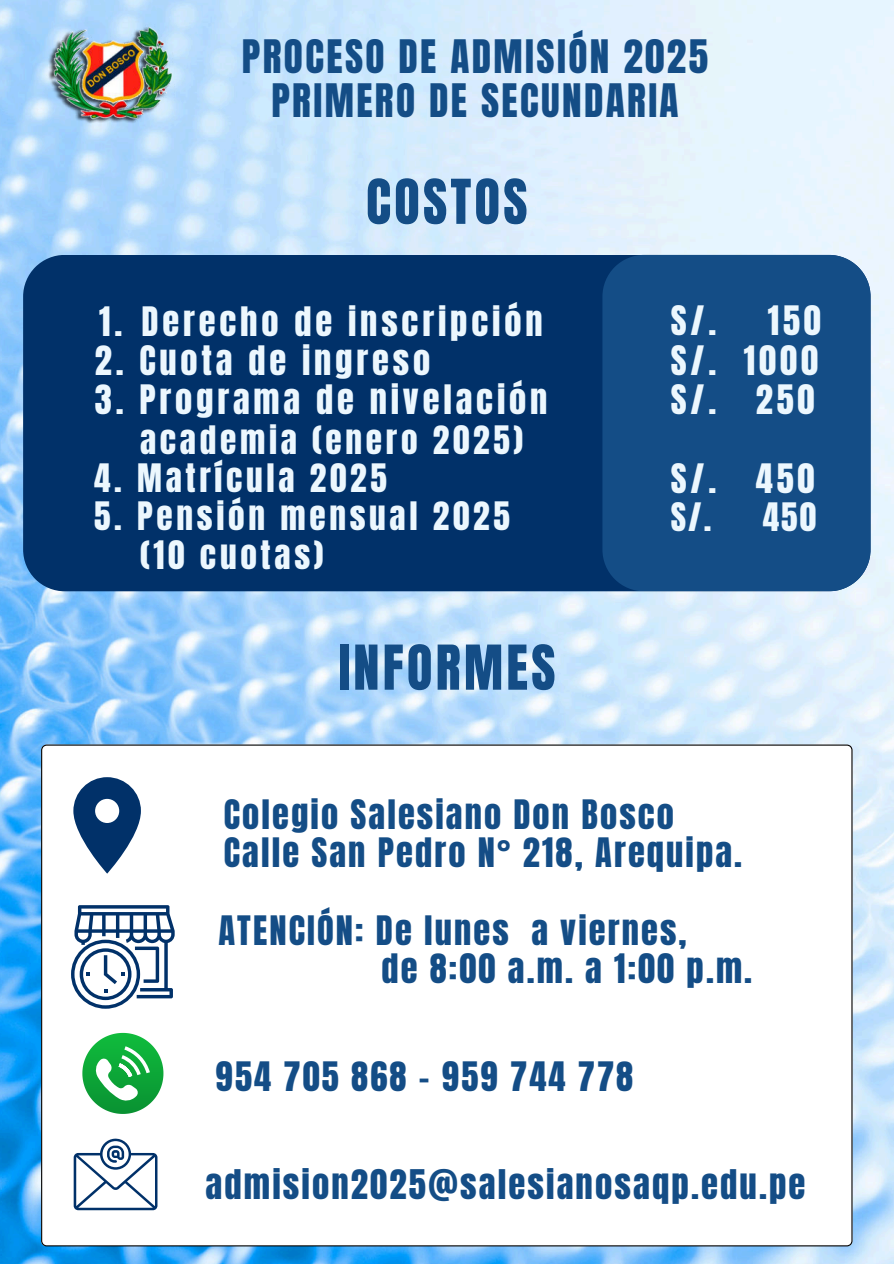
<style>
.page{position:relative;width:894px;height:1264px;background:#fff}
.page>*{position:absolute;margin:0;border:0;box-sizing:border-box;transform-origin:0 0}
.t1{font:52.5px "Anton";letter-spacing:.06em;color:#144d86}
.t2{font:39.3px/43.8px "Anton";letter-spacing:.06em;color:#144d86;text-align:center}
.t3{font:34.8px "Anton";letter-spacing:.06em;color:#144d86}
.t4{font:34.5px/38.2px "Anton";letter-spacing:.06em;color:#144d86}
.t5{font:34.5px/39.3px "Anton";letter-spacing:.11em;color:#ecf7fe;text-align:justify}
.t6{font:33.3px/38.2px "Anton";letter-spacing:.11em;color:#ecf7fe}
</style>
<div class="page">
<img style="left:0;top:0;width:893px;height:1263px">
<img style="left:24px;top:0;width:151px;height:124px">
<svg style="left:41px;top:744px;width:811px;height:502px"></svg>
<svg style="left:82px;top:1032px;width:81px;height:81px"></svg>
<svg style="left:73px;top:777px;width:68px;height:96px"></svg>
<svg style="left:71px;top:905px;width:103px;height:103px"></svg>
<svg style="left:74px;top:1137px;width:83px;height:72px"></svg>
<div style="left:23px;top:255px;width:579px;height:336px;background:#013169"></div>
<div style="left:602px;top:255px;width:268px;height:336px;background:#144d86"></div>
<p class="t2" style="left:242px;top:38px;width:467px">PROCESO DE ADMISIÓN 2025<br>PRIMERO DE SECUNDARIA</p>
<h1 class="t1" style="left:366px;top:175px;width:163px">COSTOS</h1>
<p class="t5" style="left:142px;top:304px;width:402px">Derecho de inscripción</p>
<p class="t5" style="left:99px;top:304px;width:25px">1.</p>
<p class="t5" style="left:95px;top:343px;width:337px">2. Cuota de ingreso</p>
<p class="t5" style="left:95px;top:383px;width:454px">3. Programa de nivelación</p>
<p class="t6" style="left:140px;top:423px;width:384px">academia (enero 2025)</p>
<p class="t6" style="left:94px;top:461px;width:294px">4. Matrícula 2025</p>
<p class="t6" style="left:140px;top:500px;width:371px;text-indent:-46px">5. Pensión mensual 2025 (10 cuotas)</p>
<h1 class="t1" style="left:338px;top:641px;width:219px">INFORMES</h1>
<p class="t5" style="left:670px;top:304px;width:47px">S/.</p>
<p class="t5" style="left:670px;top:304px;width:152px;text-indent:97px">150<br>S/. 1000<br>S/. 250</p>
<p class="t5" style="left:670px;top:461px;width:145px">S/. 450</p>
<p class="t6" style="left:670px;top:500px;width:42px">S/.</p>
<p class="t6" style="left:762px;top:500px;width:55px">450</p>
<p class="t4" style="left:224px;top:797px;width:519px">Colegio Salesiano Don Bosco<br>Calle San Pedro N° 218, Arequipa.</p>
<p class="t4" style="left:381px;top:914px;width:372px;text-indent:-163px">ATENCIÓN: De lunes a viernes,<br>de 8:00 a.m. a 1:00 p.m.</p>
<p class="t4" style="left:215px;top:1060px;width:419px">954 705 868 - 959 744 778</p>
<p class="t3" style="left:205px;top:1166px;width:601px">admision2025@salesianosaqp.edu.pe</p>
</div>
